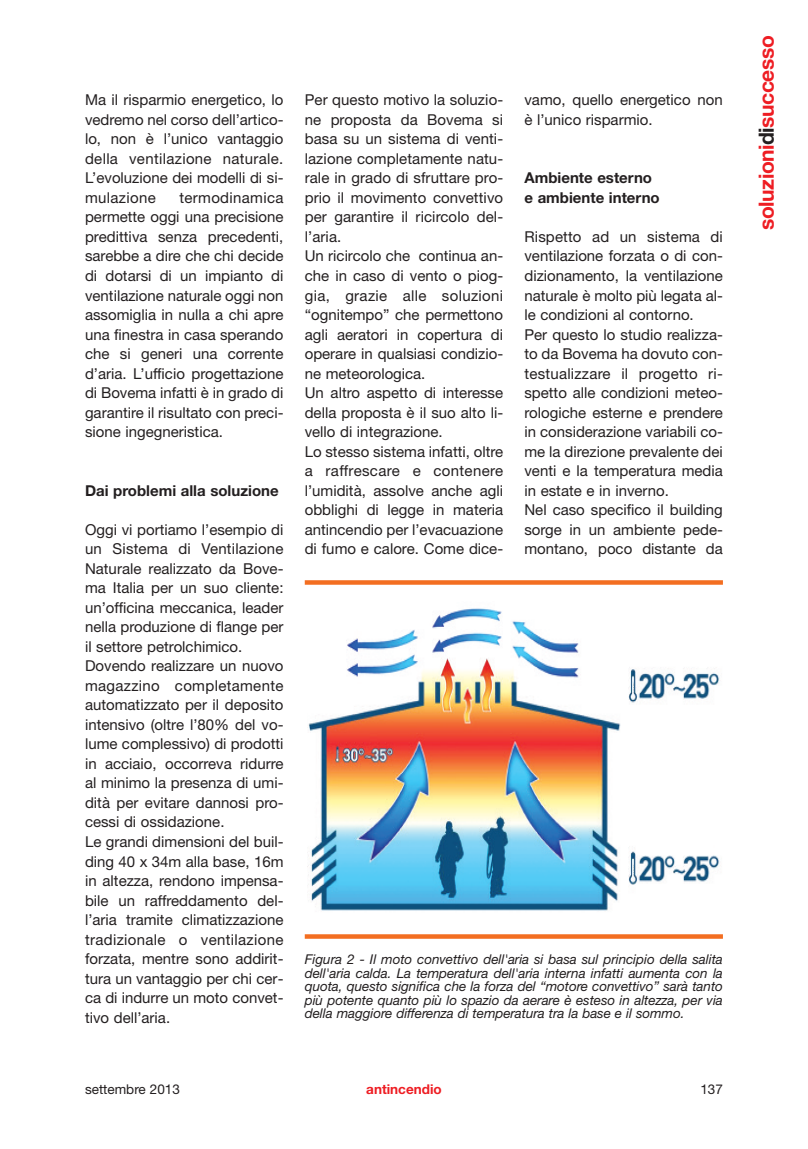
<style>
.page{position:relative;width:808px;height:1149px;background:#fff}
.page>*{position:absolute;margin:0;border:0;box-sizing:border-box;transform-origin:0 0}
.t1{font:700 21px "Helvetica Neue";letter-spacing:-.02em;color:#ee1d23}
.t2{font:15px/19.5px "Helvetica Neue";color:#231f20}
.t3{font:700 15px/19.5px "Helvetica Neue";color:#231f20}
.t4{font:italic 13.5px/13.5px "Helvetica Neue";letter-spacing:-.005em;color:#231f20;text-align:justify}
.t5{font:13.5px "Helvetica Neue";color:#231f20}
.t6{font:700 13.5px "Helvetica Neue";color:#ee1d23}
.s1{color:#231f20}
</style>
<div class="page">
<svg style="left:305px;top:934px;width:418px;height:4px;fill:#f36e21"></svg>
<svg style="left:305px;top:580px;width:418px;height:4px;fill:#f36e21"></svg>
<img style="left:307px;top:608px;width:413px;height:303px">
<p class="t2" style="left:85px;top:90px;width:200px;text-align:justify">Ma il risparmio energetico, lo vedremo nel corso dell’artico&shy;lo, non è l’unico vantaggio della ventilazione naturale.<br>L’evoluzione dei modelli di si&shy;mulazione</p>
<p class="t2" style="left:85px;top:187px;width:200px;text-align:justify;text-indent:94px">termodinamica permette oggi una precisione predittiva senza precedenti, sarebbe a dire che chi decide di dotarsi di un impianto di ventilazione naturale oggi non assomiglia in nulla a chi apre una finestra in casa sperando che si generi una corrente d’aria. L’ufficio progettazione di Bovema infatti è in grado di garantire il risultato con preci&shy;sione ingegneristica.</p>
<p class="t3" style="left:85px;top:480px;width:195px">Dai problemi alla soluzione</p>
<p class="t2" style="left:85px;top:519px;width:200px">Oggi vi portiamo l’esempio di un Sistema di Ventilazione<br>Naturale realizzato da Bove&shy;ma Italia per un suo cliente: un’officina meccanica, leader nella produzione di flange per il settore petrolchimico.<br>Dovendo realizzare un nuovo magazzino completamente automatizzato per il deposito intensivo (oltre l’80% del vo&shy;lume complessivo) di prodotti in acciaio, occorreva ridurre al minimo la presenza di umi&shy;dità per evitare dannosi pro&shy;cessi di ossidazione.<br>Le grandi dimensioni del buil&shy;ding 40 x 34m alla base, 16m in altezza, rendono impensa&shy;bile un raffreddamento del&shy;l’aria tramite climatizzazione tradizionale o ventilazione forzata, mentre sono addirit&shy;tura un vantaggio per chi cer&shy;ca di indurre un moto convet&shy;tivo dell’aria.</p>
<p class="t2" style="left:305px;top:90px;width:200px">Per questo motivo la soluzio&shy;ne proposta da Bovema si basa su un sistema di venti&shy;lazione completamente natu&shy;rale in grado di sfruttare pro&shy;prio il movimento convettivo per garantire il ricircolo del&shy;l’aria.<br>Un ricircolo che continua an&shy;che in caso di vento o piog&shy;gia, grazie alle soluzioni “ognitempo” che permettono agli aeratori in copertura di operare in qualsiasi condizio&shy;ne meteorologica.<br>Un altro aspetto di interesse della proposta è il suo alto li&shy;vello di integrazione.<br>Lo stesso sistema infatti, oltre a raffrescare e contenere l’umidità, assolve anche agli obblighi di legge in materia antincendio per l’evacuazione di fumo e calore. Come dice-</p>
<p class="t2" style="left:524px;top:90px;width:200px">vamo, quello energetico non è l’unico risparmio.</p>
<p class="t3" style="left:524px;top:168px;width:137px">Ambiente esterno e ambiente interno</p>
<p class="t2" style="left:524px;top:226px;width:200px">Rispetto ad un sistema di ventilazione forzata o di con&shy;dizionamento, la ventilazione naturale è molto più legata al&shy;le condizioni al contorno.<br>Per questo lo studio realizza&shy;to da Bovema ha dovuto con&shy;testualizzare il progetto ri&shy;spetto alle condizioni meteo&shy;rologiche esterne e prendere in considerazione variabili co&shy;me la direzione prevalente dei venti e la temperatura media in estate e in inverno.<br>Nel caso specifico il building sorge in un ambiente pede&shy;montano, poco distante da</p>
<p class="t4" style="left:305px;top:952px;width:420px">Figura 2 - Il moto convettivo dell'aria si basa sul principio della salita dell'aria calda. La temperatura dell'aria interna infatti aumenta con la quota, questo significa che la forza del “motore convettivo” sarà tanto più potente quanto più lo spazio da aerare è esteso in altezza, per via della maggiore differenza di temperatura tra la base e il sommo.</p>
<p class="t5" style="left:85px;top:1080px;width:96px">settembre 2013</p>
<p class="t6" style="left:366px;top:1080px;width:77px">antincendio</p>
<p class="t5" style="left:700px;top:1080px;width:24px">137</p>
<h1 class="t1" style="left:753px;top:230px;width:196px;rotate:-90deg">soluzioni<span class="s1">di</span>successo</h1>
</div>
